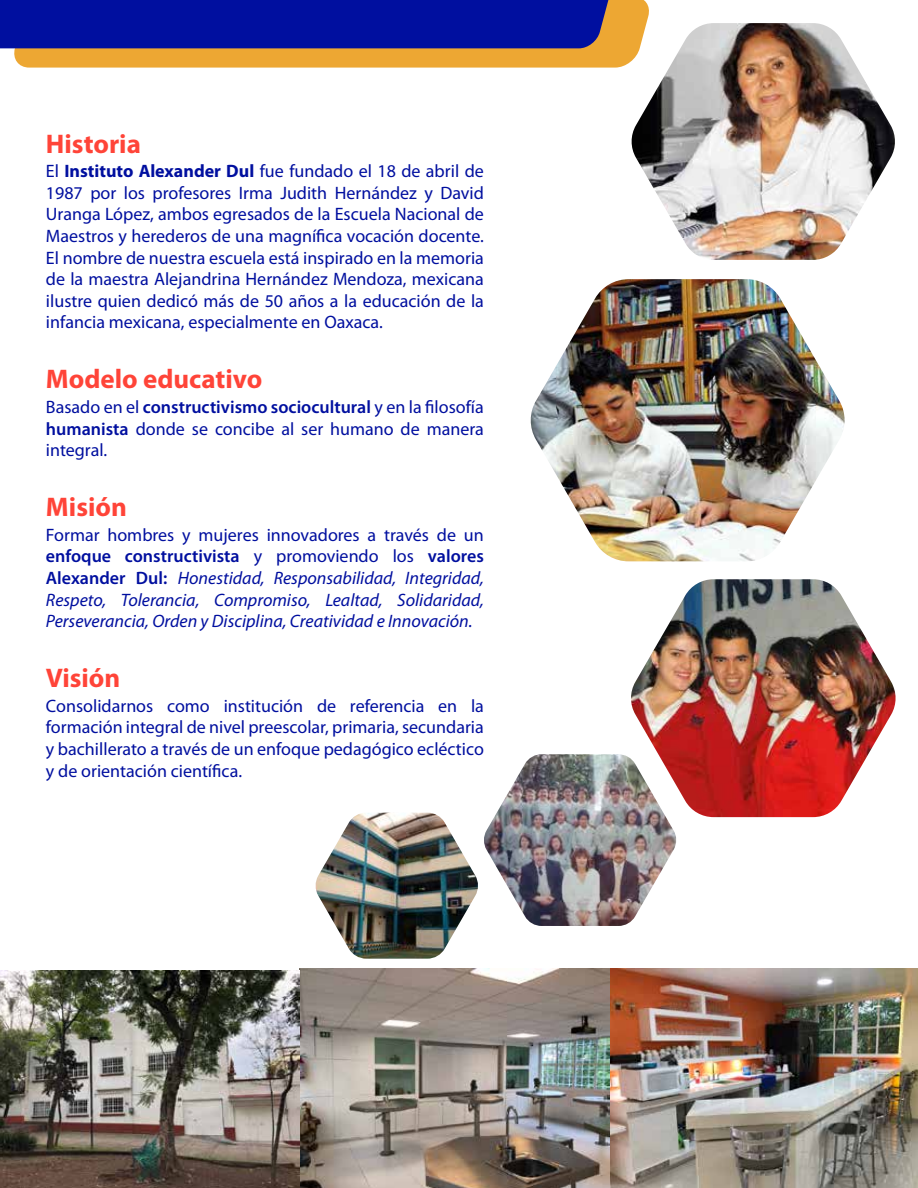
<style>
.page{position:relative;width:918px;height:1188px;background:#fff}
.page>*{position:absolute;margin:0;border:0;box-sizing:border-box;transform-origin:0 0}
.t1{font:700 27px "Myriad Pro";color:#ff4438}
.t2{font:18px/21.6px "Myriad Pro";color:#000f9f;text-align:justify}
.t3{font:italic 18px/21.6px "Myriad Pro";color:#000f9f;text-align:justify}
.s1{font-weight:700}
.s2{font-weight:600}
.s3{font-style:normal}
.s4{font-weight:600;font-style:normal}
</style>
<div class="page">
<svg style="left:0;top:0;width:649px;height:68px;background:#4d427e"></svg>
<img style="left:630px;top:23px;width:265px;height:237px">
<img style="left:631px;top:579px;width:265px;height:238px">
<img style="left:530px;top:279px;width:315px;height:282px">
<img style="left:315px;top:813px;width:163px;height:146px">
<img style="left:0;top:969px;width:918px;height:219px">
<img style="left:484px;top:754px;width:193px;height:172px">
<h1 class="t1" style="left:46px;top:128px;width:96px">Historia</h1>
<p class="t2" style="left:46px;top:161px;width:440px">El <span class="s1">Instituto Alexander Dul</span> fue fundado el 18 de abril de 1987 por los profesores Irma Judith Hernández y David Uranga López, ambos egresados de la Escuela Nacional de Maestros y herederos de una magnífica vocación docente.<br>El nombre de nuestra escuela está inspirado en la memoria de la maestra Alejandrina Hernández Mendoza, mexicana ilustre quien dedicó más de 50 años a la educación de la infancia mexicana, especialmente en Oaxaca.</p>
<h1 class="t1" style="left:46px;top:364px;width:218px">Modelo educativo</h1>
<p class="t2" style="left:46px;top:396px;width:440px">Basado en el <span class="s2">constructivismo sociocultural</span> y en la filosofía <span class="s2">humanista</span> donde se concibe al ser humano de manera integral.</p>
<h1 class="t1" style="left:46px;top:492px;width:82px">Misión</h1>
<p class="t3" style="left:46px;top:524px;width:439px"><span class="s3">Formar hombres y mujeres innovadores a través de un </span><span class="s4">enfoque constructivista</span> <span class="s3">y promoviendo los</span> <span class="s4">valores Alexander Dul:</span> Honestidad, Responsabilidad, Integridad, Respeto, Tolerancia, Compromiso, Lealtad, Solidaridad, Perseverancia, Orden y Disciplina, Creatividad e Innovación.</p>
<h1 class="t1" style="left:46px;top:663px;width:76px">Visión</h1>
<p class="t2" style="left:46px;top:695px;width:439px">Consolidarnos como institución de referencia en la formación integral de nivel preescolar, primaria, secundaria y bachillerato a través de un enfoque pedagógico ecléctico y de orientación científica.</p>
</div>
